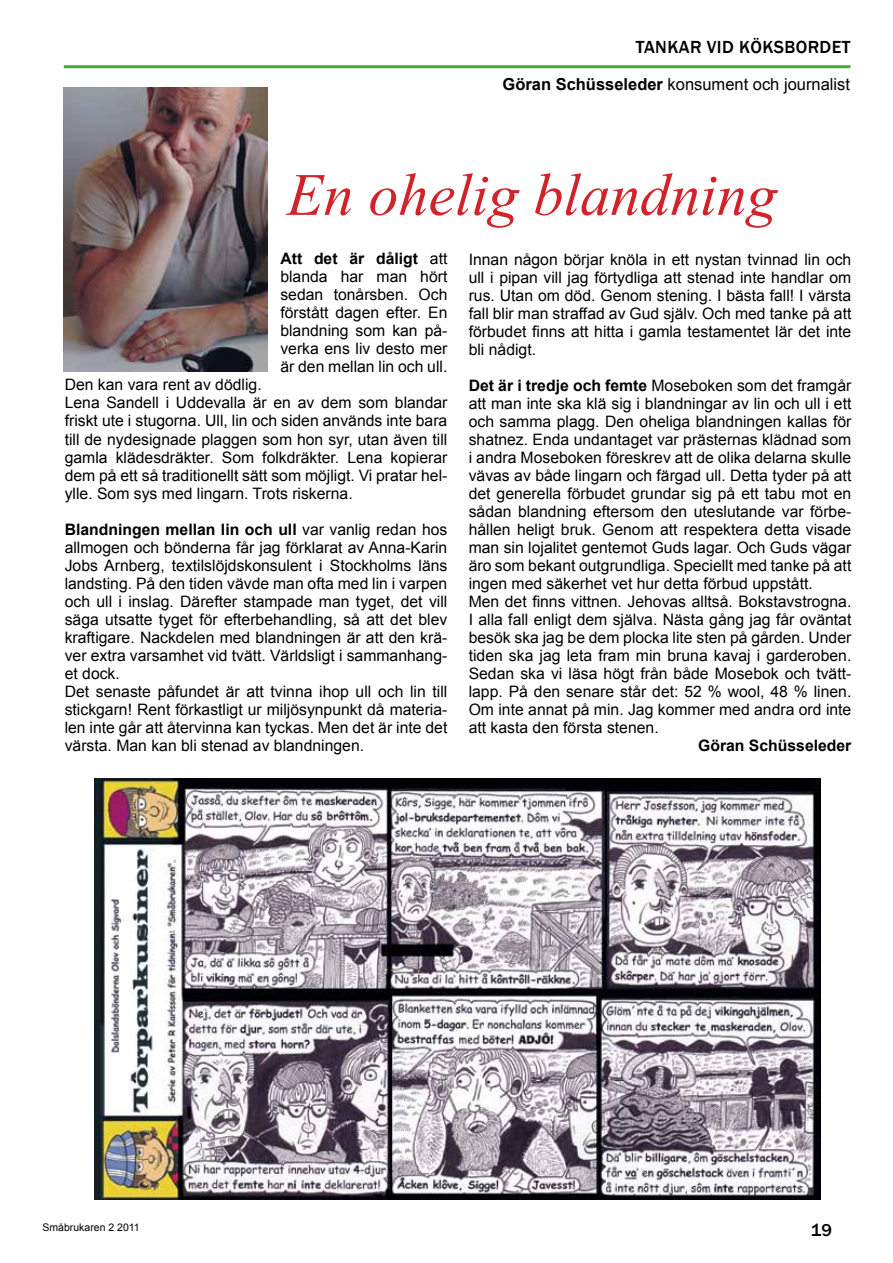
<style>
.page{position:relative;width:893px;height:1263px;background:#fff}
.page>*{position:absolute;margin:0;border:0;box-sizing:border-box;transform-origin:0 0}
.t1{font:italic 60px "Times New Roman";color:#d2232a}
.t2{font:500 18px "Franklin Gothic";letter-spacing:.02em;color:#000}
.t3{font:16.5px "Arial";color:#000}
.t4{font:15.75px/18px "Arial";color:#000}
.t5{font:700 15.75px "Arial";color:#000}
.t6{font:10.5px "Arial";color:#000}
.s1{font-weight:700}
</style>
<div class="page">
<hr style="left:64px;top:65px;width:786px;height:3px;background:#41ad49">
<img style="left:64px;top:87px;width:204px;height:284px">
<img style="left:94px;top:779px;width:726px;height:420px">
<p class="t2" style="left:636px;top:35px;width:216px">TANKAR VID KÖKSBORDET</p>
<p class="t3" style="left:502px;top:74px;width:349px"><span class="s1">Göran Schüsseleder</span> konsument och journalist</p>
<h1 class="t1" style="left:287px;top:153px;width:492px">En ohelig blandning</h1>
<p class="t4" style="left:280px;top:250px;width:169px;text-align:justify"><span class="s1">Att det är dåligt</span> att blanda har man hört sedan tonårsben. Och förstått dagen efter. En blandning som kan på&shy;verka ens liv desto mer är den mellan lin och ull.</p>
<p class="t4" style="left:65px;top:376px;width:384px">Den kan vara rent av dödlig.<br>Lena Sandell i Uddevalla är en av dem som blandar friskt ute i stugorna. Ull, lin och siden används inte bara till de nydesignade plaggen som hon syr, utan även till gamla klädesdräkter. Som folkdräkter. Lena kopierar dem på ett så traditionellt sätt som möjligt. Vi pratar hel&shy;ylle. Som sys med lingarn. Trots riskerna.</p>
<p class="t4" style="left:65px;top:520px;width:384px"><span class="s1">Blandningen mellan lin och ull</span> var vanlig redan hos allmogen och bönderna får jag förklarat av Anna-Karin Jobs Arnberg, textilslöjdskonsulent i Stockholms läns landsting. På den tiden vävde man ofta med lin i varpen och ull i inslag. Därefter stampade man tyget, det vill säga utsatte tyget för efterbehandling, så att det blev kraftigare. Nackdelen med blandningen är att den krä&shy;ver extra varsamhet vid tvätt. Världsligt i sammanhang&shy;et dock.<br>Det senaste påfundet är att tvinna ihop ull och lin till stickgarn! Rent förkastligt ur miljösynpunkt då materia&shy;len inte går att återvinna kan tyckas. Men det är inte det värsta. Man kan bli stenad av blandningen.</p>
<p class="t4" style="left:469px;top:250px;width:384px;text-align:justify">Innan någon börjar knöla in ett nystan tvinnad lin och ull i pipan vill jag förtydliga att stenad inte handlar om rus. Utan om död. Genom stening. I bästa fall! I värsta fall blir man straffad av Gud själv. Och med tanke på att förbudet finns att hitta i gamla testamentet lär det inte bli nådigt.</p>
<p class="t4" style="left:469px;top:376px;width:384px"><span class="s1">Det är i tredje och femte</span> Moseboken som det framgår att man inte ska klä sig i blandningar av lin och ull i ett och samma plagg. Den oheliga blandningen kallas för shatnez. Enda undantaget var prästernas klädnad som i andra Moseboken föreskrev att de olika delarna skulle vävas av både lingarn och färgad ull. Detta tyder på att det generella förbudet grundar sig på ett tabu mot en sådan blandning eftersom den uteslutande var förbe&shy;hållen heligt bruk. Genom att respektera detta visade man sin lojalitet gentemot Guds lagar. Och Guds vägar äro som bekant outgrundliga. Speciellt med tanke på att ingen med säkerhet vet hur detta förbud uppstått.<br>Men det finns vittnen. Jehovas alltså. Bokstavstrogna.<br>I alla fall enligt dem själva. Nästa gång jag får oväntat besök ska jag be dem plocka lite sten på gården. Under tiden ska jag leta fram min bruna kavaj i garderoben.<br>Sedan ska vi läsa högt från både Mosebok och tvätt&shy;lapp. På den senare står det: 52 % wool, 48 % linen.<br>Om inte annat på min. Jag kommer med andra ord inte att kasta den första stenen.</p>
<p class="t5" style="left:698px;top:735px;width:155px">Göran Schüsseleder</p>
<p class="t6" style="left:43px;top:1220px;width:99px">Småbrukaren 2 2011</p>
<p class="t2" style="left:811px;top:1219px;width:23px">19</p>
</div>
